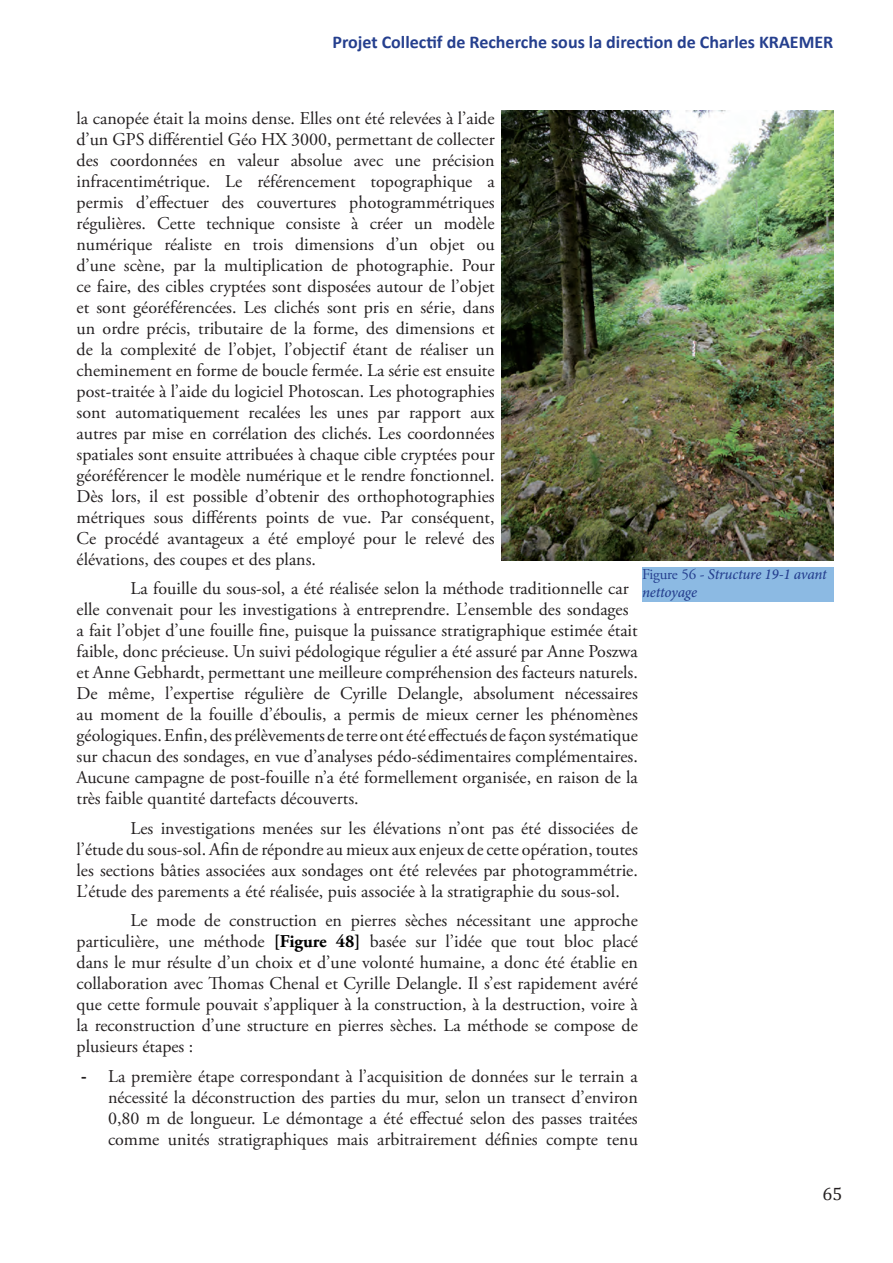
<style>
.page{position:relative;width:893px;height:1263px;background:#fff}
.page>*{position:absolute;margin:0;border:0;box-sizing:border-box;transform-origin:0 0}
.t1{font:18px/21px "Adobe Garamond Pro";color:#231f20;text-align:justify}
.t2{font:700 18px "Calibri";color:#253f8e}
.t3{font:18px "Cambria";color:#231f20}
.t4{font:italic 500 15px/18px "Minion Pro";letter-spacing:-.015em;color:#253f8e}
.s1{font-weight:700;color:#000}
.s2{font-family:"Calibri";font-weight:700}
.s3{font-family:"Adobe Garamond Pro";font-weight:400;font-style:normal}
</style>
<div class="page">
<img style="left:502px;top:111px;width:331px;height:449px">
<div style="left:642px;top:568px;width:191px;height:34px;background:#8cbae3"></div>
<p class="t2" style="left:332px;top:30px;width:502px">Projet Collectif de Recherche sous la direction de Charles KRAEMER</p>
<p class="t1" style="left:77px;top:108px;width:420px">la canopée était la moins dense. Elles ont été relevées à l’aide d’un GPS différentiel Géo HX 3000, permettant de collecter des coordonnées en valeur absolue avec une précision infracentimétrique. Le référencement topographique a permis d’effectuer des couvertures photogrammétriques régulières. Cette technique consiste à créer un modèle numérique réaliste en trois dimensions d’un objet ou d’une scène, par la multiplication de photographie. Pour ce faire, des cibles cryptées sont disposées autour de l’objet et sont géoréférencées. Les clichés sont pris en série, dans un ordre précis, tributaire de la forme, des dimensions et de la complexité de l’objet, l’objectif étant de réaliser un cheminement en forme de boucle fermée. La série est ensuite post-traitée à l’aide du logiciel Photoscan. Les photographies sont automatiquement recalées les unes par rapport aux autres par mise en corrélation des clichés. Les coordonnées spatiales sont ensuite attribuées à chaque cible cryptées pour géoréférencer le modèle numérique et le rendre fonctionnel.<br>Dès lors, il est possible d’obtenir des orthophotographies métriques sous différents points de vue. Par conséquent, Ce procédé avantageux a été employé pour le relevé des élévations, des coupes et des plans.</p>
<p class="t1" style="left:77px;top:579px;width:563px;text-align:left;text-indent:54px">La fouille du sous-sol, a été réalisée selon la méthode traditionnelle car elle convenait pour les investigations à entreprendre. L’ensemble des sondages a fait l’objet d’une fouille fine, puisque la puissance stratigraphique estimée était faible, donc précieuse. Un suivi pédologique régulier a été assuré par Anne Poszwa et Anne Gebhardt, permettant une meilleure compréhension des facteurs naturels.<br>De même, l’expertise régulière de Cyrille Delangle, absolument nécessaires au moment de la fouille d’éboulis, a permis de mieux cerner les phénomènes géologiques. Enfin, des prélèvements de terre ont été effectués de façon systématique sur chacun des sondages, en vue d’analyses pédo-sédimentaires complémentaires.<br>Aucune campagne de post-fouille n’a été formellement organisée, en raison de la très faible quantité dartefacts découverts.</p>
<p class="t1" style="left:77px;top:818px;width:563px;text-indent:54px">Les investigations menées sur les élévations n’ont pas été dissociées de l’étude du sous-sol. Afin de répondre au mieux aux enjeux de cette opération, toutes les sections bâties associées aux sondages ont été relevées par photogrammétrie.<br>L’étude des parements a été réalisée, puis associée à la stratigraphie du sous-sol.</p>
<p class="t1" style="left:77px;top:911px;width:563px;text-indent:54px">Le mode de construction en pierres sèches nécessitant une approche particulière, une méthode <span class="s1">[Figure 48]</span> basée sur l’idée que tout bloc placé dans le mur résulte d’un choix et d’une volonté humaine, a donc été établie en collaboration avec Thomas Chenal et Cyrille Delangle. Il s’est rapidement avéré que cette formule pouvait s’appliquer à la construction, à la destruction, voire à la reconstruction d’une structure en pierres sèches. La méthode se compose de plusieurs étapes :</p>
<p class="t1" style="left:108px;top:1066px;width:531px;text-indent:-27px"><span class="s2">-</span> La première étape correspondant à l’acquisition de données sur le terrain a nécessité la déconstruction des parties du mur, selon un transect d’environ 0,80 m de longueur. Le démontage a été effectué selon des passes traitées comme unités stratigraphiques mais arbitrairement définies compte tenu</p>
<p class="t4" style="left:642px;top:565px;width:186px"><span class="s3">Figure 56 -</span> Structure 19-1 avant nettoyage</p>
<p class="t3" style="left:822px;top:1183px;width:21px">65</p>
</div>
